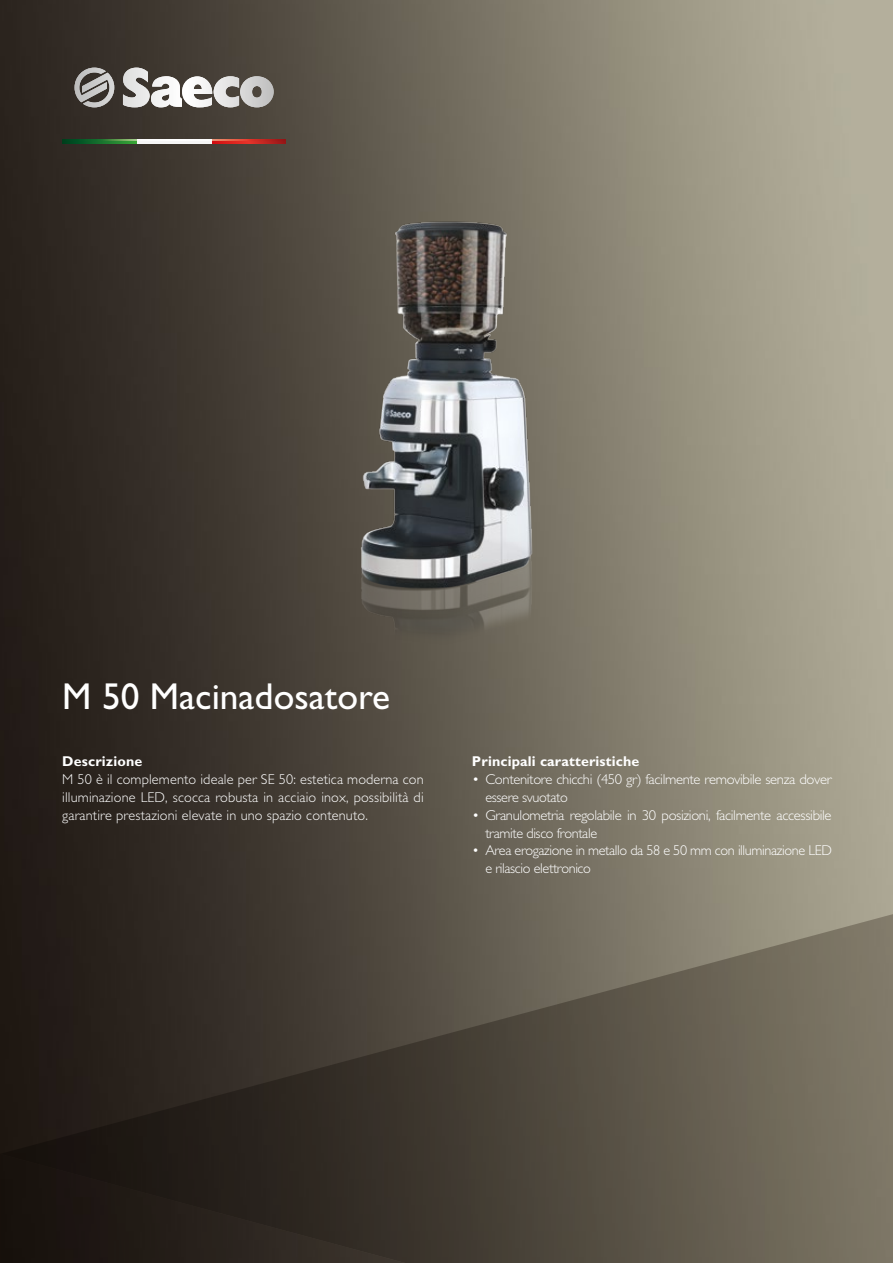
<style>
.page{position:relative;width:893px;height:1263px;background:#fff}
.page>*{position:absolute;margin:0;border:0;box-sizing:border-box;transform-origin:0 0}
.t1{font:37.5px "Gill Sans Std";color:#fff}
.t2{font:300 14.25px/17.9px "Gill Sans Std";letter-spacing:-.025em;color:#fff}
.t3{font:700 14.25px "Gill Sans Std";letter-spacing:.01em;color:#fff}
</style>
<div class="page">
<img style="left:0;top:0;width:893px;height:911px">
<svg style="left:0;top:911px;width:893px;height:352px;background:#514a40"></svg>
<svg style="left:0;top:1154px;width:453px;height:109px;background:#28221c"></svg>
<svg style="left:75px;top:68px;width:199px;height:39px"></svg>
<svg style="left:62px;top:139px;width:75px;height:4px"></svg>
<hr style="left:137px;top:139px;width:75px;height:4px;background:#f6f6f6">
<svg style="left:212px;top:139px;width:74px;height:4px"></svg>
<img style="left:63px;top:140px;width:74px;height:1px">
<hr style="left:137px;top:140px;width:75px;height:1px;background:#fcfcfc">
<img style="left:212px;top:140px;width:74px;height:1px">
<img style="left:344px;top:213px;width:204px;height:490px">
<h1 class="t1" style="left:62px;top:674px;width:329px">M 50 Macinadosatore</h1>
<p class="t3" style="left:62px;top:753px;width:82px">Descrizione</p>
<p class="t2" style="left:62px;top:770px;width:363px;text-align:justify">M 50 è il complemento ideale per SE 50: estetica moderna con illuminazione LED, scocca robusta in acciaio inox, possibilità di garantire prestazioni elevate in uno spazio contenuto.</p>
<p class="t3" style="left:472px;top:753px;width:169px">Principali caratteristiche</p>
<p class="t2" style="left:485px;top:770px;width:348px;text-indent:-13px">• Contenitore chicchi (450 gr) facilmente removibile senza dover essere svuotato</p>
<p class="t2" style="left:485px;top:806px;width:348px;text-indent:-13px">• Granulometria regolabile in 30 posizioni, facilmente accessibile tramite disco frontale</p>
<p class="t2" style="left:485px;top:842px;width:348px;text-indent:-13px">• Area erogazione in metallo da 58 e 50 mm con illuminazione LED e rilascio elettronico</p>
</div>
